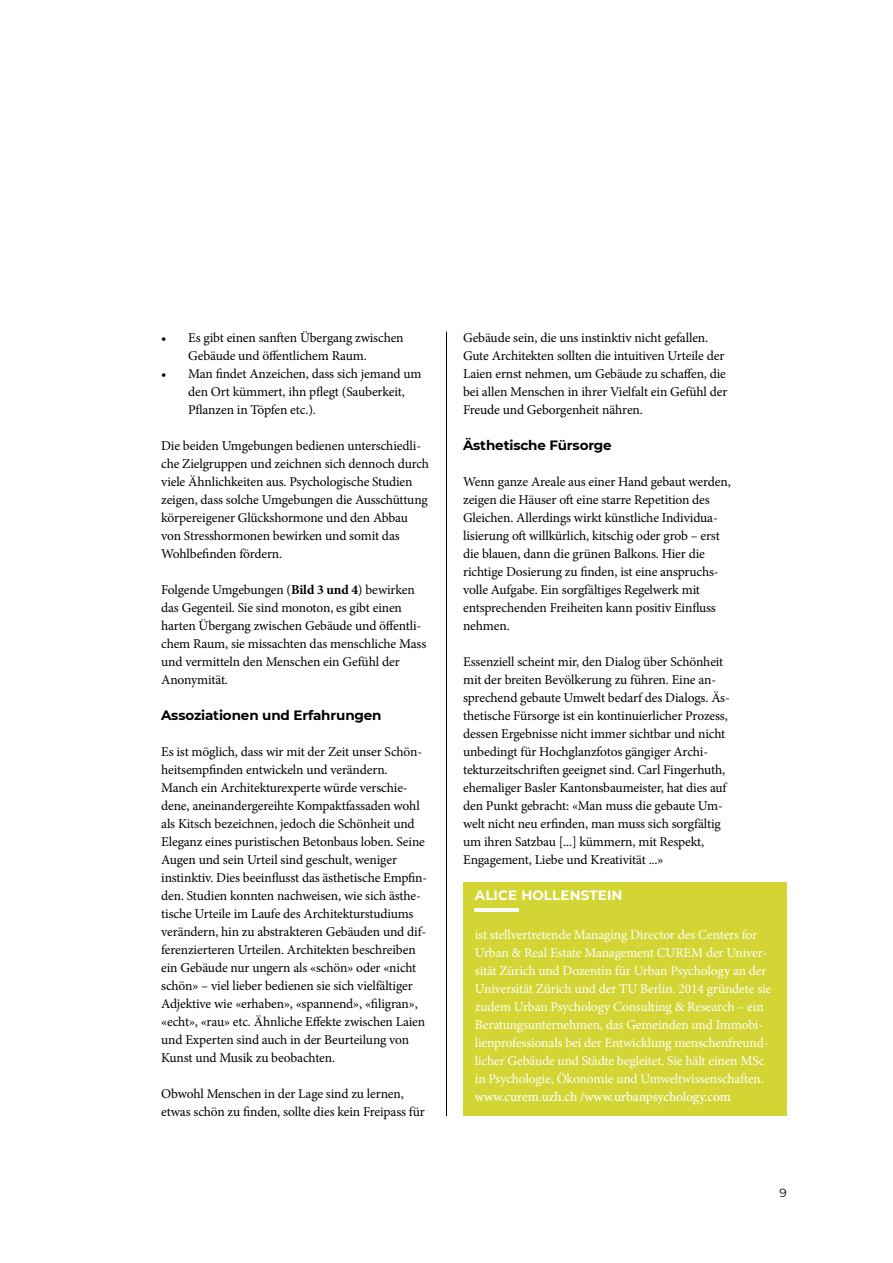
<style>
.page{position:relative;width:893px;height:1263px;background:#fff}
.page>*{position:absolute;margin:0;border:0;box-sizing:border-box;transform-origin:0 0}
.t1{font:13.5px/18px "Minion Pro";letter-spacing:-.01em;color:#000}
.t2{font:13.5px/18px "Minion Pro";letter-spacing:-.01em;color:#fff}
.t3{font:700 13.5px "Montserrat";letter-spacing:-.01em;color:#000}
.t4{font:500 13.5px "Minion Pro";letter-spacing:-.01em;color:#fff}
.t5{font:700 13.5px "Montserrat";letter-spacing:.01em;color:#fff}
.t6{font:12px "Montserrat";color:#000}
.s1{font-weight:700}
</style>
<div class="page">
<hr style="left:446px;top:332px;width:1px;height:784px;background:#000">
<div style="left:463px;top:882px;width:324px;height:234px;background:#d3d535"></div>
<hr style="left:475px;top:908px;width:44px;height:3px;background:#fff">
<p class="t1" style="left:188px;top:329px;width:217px;text-indent:-27px">• Es gibt einen sanften Übergang zwischen<br>Gebäude und öffentlichem Raum.</p>
<p class="t1" style="left:188px;top:365px;width:235px;text-indent:-27px">• Man findet Anzeichen, dass sich jemand um den Ort kümmert, ihn pflegt (Sauberkeit,<br>Pflanzen in Töpfen etc.).</p>
<p class="t1" style="left:161px;top:437px;width:269px">Die beiden Umgebungen bedienen unterschiedli&shy;che Zielgruppen und zeichnen sich dennoch durch viele Ähnlichkeiten aus. Psychologische Studien zeigen, dass solche Umgebungen die Ausschüttung körpereigener Glückshormone und den Abbau von Stresshormonen bewirken und somit das Wohlbefinden fördern.</p>
<p class="t1" style="left:161px;top:581px;width:267px">Folgende Umgebungen (<span class="s1">Bild 3 und 4</span>) bewirken das Gegenteil. Sie sind monoton, es gibt einen harten Übergang zwischen Gebäude und öffentli&shy;chem Raum, sie missachten das menschliche Mass und vermitteln den Menschen ein Gefühl der Anonymität.</p>
<p class="t3" style="left:161px;top:705px;width:222px">Assoziationen und Erfahrungen</p>
<p class="t1" style="left:161px;top:743px;width:268px">Es ist möglich, dass wir mit der Zeit unser Schön&shy;heitsempfinden entwickeln und verändern.<br>Manch ein Architekturexperte würde verschie&shy;dene, aneinandergereihte Kompaktfassaden wohl als Kitsch bezeichnen, jedoch die Schönheit und Eleganz eines puristischen Betonbaus loben. Seine Augen und sein Urteil sind geschult, weniger instinktiv. Dies beeinflusst das ästhetische Empfin&shy;den. Studien konnten nachweisen, wie sich ästhe&shy;tische Urteile im Laufe des Architekturstudiums verändern, hin zu abstrakteren Gebäuden und dif&shy;ferenzierteren Urteilen. Architekten beschreiben ein Gebäude nur ungern als «schön» oder «nicht schön» – viel lieber bedienen sie sich vielfältiger Adjektive wie «erhaben», «spannend», «filigran», «echt», «rau» etc. Ähnliche Effekte zwischen Laien und Experten sind auch in der Beurteilung von Kunst und Musik zu beobachten.</p>
<p class="t1" style="left:161px;top:1085px;width:265px">Obwohl Menschen in der Lage sind zu lernen, etwas schön zu finden, sollte dies kein Freipass für</p>
<p class="t1" style="left:463px;top:329px;width:266px">Gebäude sein, die uns instinktiv nicht gefallen.<br>Gute Architekten sollten die intuitiven Urteile der Laien ernst nehmen, um Gebäude zu schaffen, die bei allen Menschen in ihrer Vielfalt ein Gefühl der Freude und Geborgenheit nähren.</p>
<p class="t3" style="left:463px;top:435px;width:150px">Ästhetische Fürsorge</p>
<p class="t1" style="left:463px;top:473px;width:269px">Wenn ganze Areale aus einer Hand gebaut werden, zeigen die Häuser oft eine starre Repetition des Gleichen. Allerdings wirkt künstliche Individua&shy;lisierung oft willkürlich, kitschig oder grob – erst die blauen, dann die grünen Balkons. Hier die richtige Dosierung zu finden, ist eine anspruchs&shy;volle Aufgabe. Ein sorgfältiges Regelwerk mit entsprechenden Freiheiten kann positiv Einfluss nehmen.</p>
<p class="t1" style="left:463px;top:653px;width:268px">Essenziell scheint mir, den Dialog über Schönheit mit der breiten Bevölkerung zu führen. Eine an&shy;sprechend gebaute Umwelt bedarf des Dialogs. Äs&shy;thetische Fürsorge ist ein kontinuierlicher Prozess, dessen Ergebnisse nicht immer sichtbar und nicht unbedingt für Hochglanzfotos gängiger Archi&shy;tekturzeitschriften geeignet sind. Carl Fingerhuth, ehemaliger Basler Kantonsbaumeister, hat dies auf den Punkt gebracht: «Man muss die gebaute Um&shy;welt nicht neu erfinden, man muss sich sorgfältig um ihren Satzbau [...] kümmern, mit Respekt, Engagement, Liebe und Kreativität ...»</p>
<p class="t5" style="left:475px;top:886px;width:149px">ALICE HOLLENSTEIN</p>
<p class="t2" style="left:475px;top:925px;width:298px">ist stellvertretende Managing Director des Centers for Urban &amp; Real Estate Management CUREM der Univer&shy;sität Zürich und Dozentin für Urban Psychology an der Universität Zürich und der TU Berlin. 2014 gründete sie zudem Urban Psychology Consulting &amp; Research – ein Beratungsunternehmen, das Gemeinden und Immobi&shy;lienprofessionals bei der Entwicklung menschenfreund&shy;licher Gebäude und Städte begleitet. Sie hält einen MSc in Psychologie, Ökonomie und Umweltwissenschaften.</p>
<p class="t4" style="left:475px;top:1087px;width:258px">www.curem.uzh.ch /www.urbanpsychology.com</p>
<p class="t6" style="left:779px;top:1184px;width:9px">9</p>
</div>
